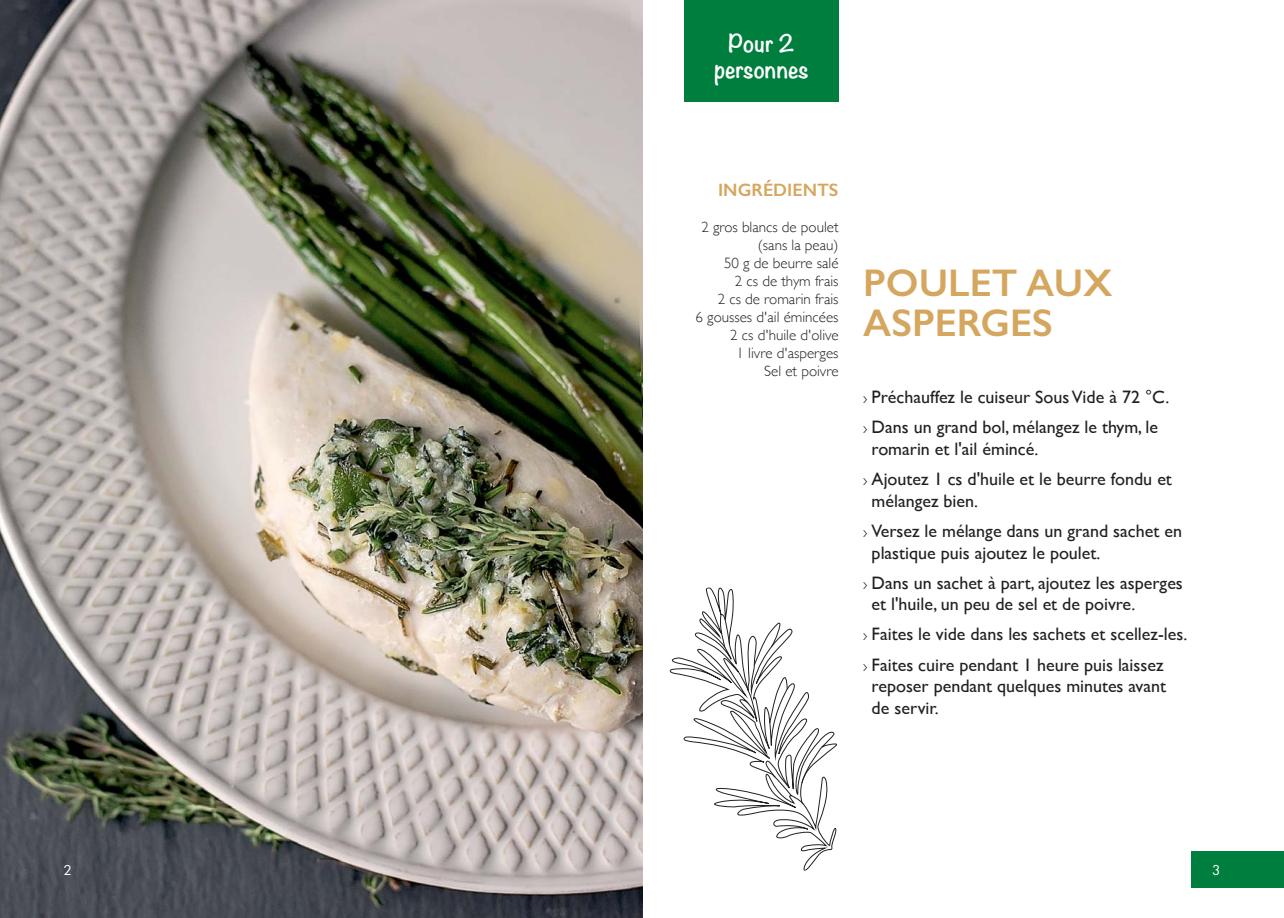
<style>
.page{position:relative;width:1284px;height:918px;background:#fff}
.page>*{position:absolute;margin:0;border:0;box-sizing:border-box;transform-origin:0 0}
.t1{font:600 38.7px/40.5px "Gill Sans";color:#d5a65e}
.t2{font:700 21.6px/26px "Noteworthy";color:#fff;text-align:center}
.t3{font:18px/30.2px "Gill Sans";color:#231f20}
.t4{font:600 18px "Gill Sans";color:#d5a65e}
.t5{font:300 15px/18px "Gill Sans";color:#231f20;text-align:right}
.t6{font:15px "Futura Boo";color:#fff}
.s1{font-weight:300;font-size:15px}
</style>
<div class="page">
<img style="left:0;top:0;width:642px;height:918px">
<div style="left:1190px;top:851px;width:93px;height:37px;background:#007e3e"></div>
<svg style="left:669px;top:587px;width:168px;height:284px"></svg>
<svg style="left:790px;top:795px;width:14px;height:10px"></svg>
<svg style="left:719px;top:613px;width:11px;height:35px"></svg>
<svg style="left:765px;top:759px;width:25px;height:29px"></svg>
<svg style="left:800px;top:746px;width:22px;height:38px"></svg>
<svg style="left:737px;top:622px;width:51px;height:113px"></svg>
<div style="left:684px;top:0;width:154px;height:102px;background:#007e3e"></div>
<p class="t2" style="left:714px;top:28px;width:96px">Pour 2 personnes</p>
<p class="t4" style="left:718px;top:179px;width:122px">INGRÉDIENTS</p>
<p class="t5" style="left:695px;top:218px;width:144px">2 gros blancs de poulet (sans la peau)<br>50 g de beurre salé<br>2 cs de thym frais<br>2 cs de romarin frais<br>6 gousses d'ail émincées<br>2 cs d'huile d'olive<br>1 livre d'asperges<br>Sel et poivre</p>
<h1 class="t1" style="left:863px;top:262px;width:251px">POULET AUX<br>ASPERGES</h1>
<p class="t3" style="left:863px;top:382px;width:307px"><span class="s1">›</span> Préchauffez le cuiseur Sous Vide à 72 °C. <span class="s1">›</span> Dans un grand bol, mélangez le thym, le</p>
<p class="t3" style="left:863px;top:434px;width:310px;text-indent:8px">romarin et l'ail émincé.<br><span class="s1">›</span> Ajoutez 1 cs d'huile et le beurre fondu et</p>
<p class="t3" style="left:863px;top:485px;width:320px;text-indent:8px">mélangez bien.<br><span class="s1">›</span> Versez le mélange dans un grand sachet en</p>
<p class="t3" style="left:863px;top:537px;width:321px;text-indent:8px">plastique puis ajoutez le poulet.<br><span class="s1">›</span> Dans un sachet à part, ajoutez les asperges</p>
<p class="t3" style="left:863px;top:589px;width:325px;text-indent:8px">et l'huile, un peu de sel et de poivre.<br><span class="s1">›</span> Faites le vide dans les sachets et scellez-les. <span class="s1">›</span> Faites cuire pendant 1 heure puis laissez</p>
<p class="t3" style="left:871px;top:675px;width:296px;line-height:21.6px">reposer pendant quelques minutes avant de servir.</p>
<p class="t6" style="left:63px;top:864px;width:10px">2</p>
<p class="t6" style="left:1212px;top:864px;width:10px">3</p>
</div>
